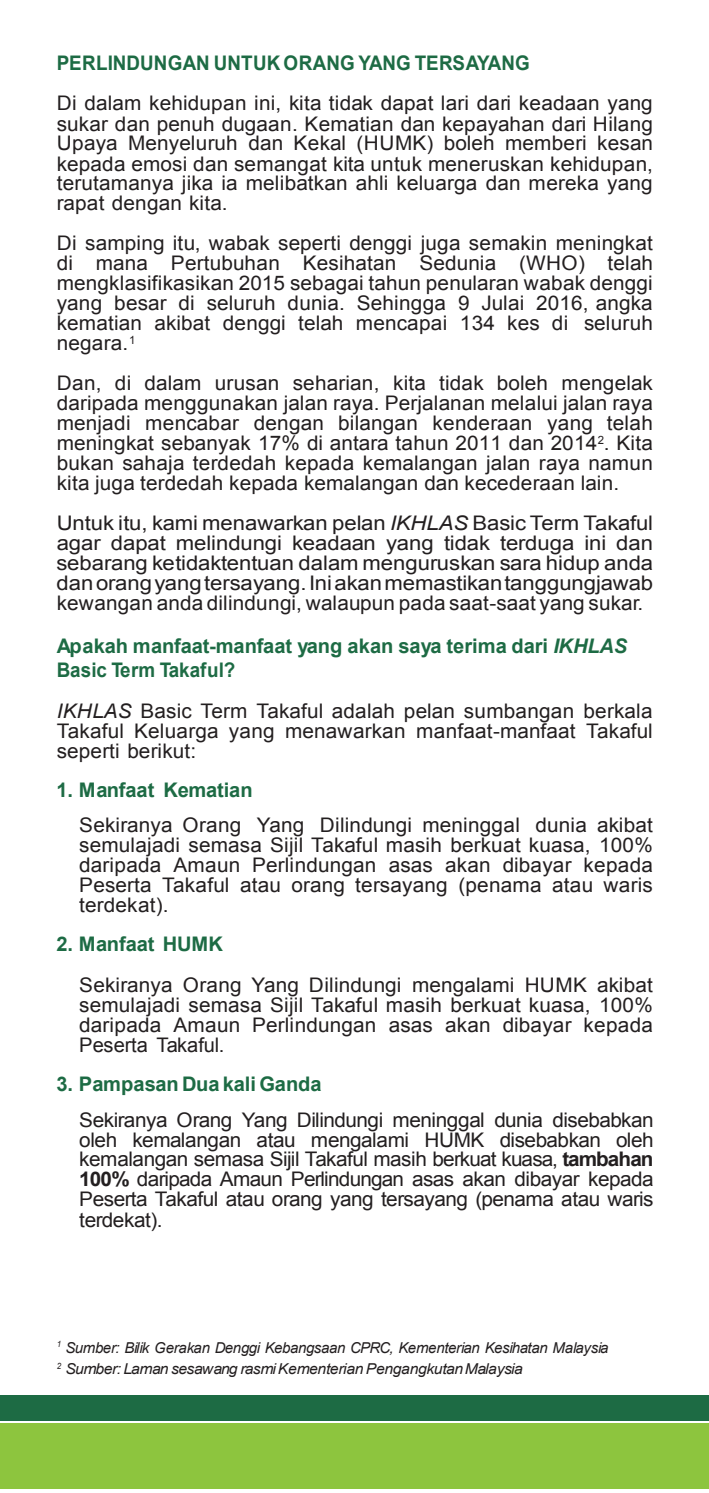
<style>
.page{position:relative;width:709px;height:1493px;background:#fff}
.page>*{position:absolute;margin:0;border:0;box-sizing:border-box;transform-origin:0 0}
.t1{font:20px/20px "Arial";letter-spacing:.005em;color:#231f20;text-align:justify}
.t2{font:20px/20px "Arial";letter-spacing:.005em;color:#231f20;text-align:justify;scale:1.1 1}
.t3{font:700 20px/23.5px "Arial";letter-spacing:-.005em;color:#1d6b44}
.t4{font:700 20px "Arial";letter-spacing:-.005em;color:#1d6b44;scale:.94 1}
.t5{font:italic 15px/21.5px "Arial";letter-spacing:-.02em;color:#231f20}
.s1{font-style:italic}
.s2{font-weight:700}
</style>
<div class="page">
<div style="left:0;top:1396px;width:709px;height:25px;background:#1d6b44"></div>
<div style="left:0;top:1423px;width:709px;height:65px;background:#8dc53e"></div>
<p class="t4" style="left:57px;top:50px;width:505px">PERLINDUNGAN UNTUK ORANG YANG TERSAYANG</p>
<p class="t1" style="left:57px;top:94px;width:598px">Di dalam kehidupan ini, kita tidak dapat lari dari keadaan yang sukar dan penuh dugaan. Kematian dan kepayahan dari Hilang Upaya Menyeluruh dan Kekal (HUMK) boleh memberi kesan kepada emosi dan semangat kita untuk meneruskan kehidupan, terutamanya jika ia melibatkan ahli keluarga dan mereka yang rapat dengan kita.</p>
<p class="t1" style="left:57px;top:233px;width:598px">Di samping itu, wabak seperti denggi juga semakin meningkat di mana Pertubuhan Kesihatan Sedunia (WHO) telah mengklasifikasikan 2015 sebagai tahun penularan wabak denggi yang besar di seluruh dunia. Sehingga 9 Julai 2016, angka kematian akibat denggi telah mencapai 134 kes di seluruh negara.<sup>1</sup></p>
<p class="t1" style="left:57px;top:373px;width:598px">Dan, di dalam urusan seharian, kita tidak boleh mengelak daripada menggunakan jalan raya. Perjalanan melalui jalan raya menjadi mencabar dengan bilangan kenderaan yang telah meningkat sebanyak 17% di antara tahun 2011 dan 2014<sup>2</sup>. Kita bukan sahaja terdedah kepada kemalangan jalan raya namun kita juga terdedah kepada kemalangan dan kecederaan lain.</p>
<p class="t2" style="left:57px;top:513px;width:544px">Untuk itu, kami menawarkan pelan <span class="s1">IKHLAS</span> Basic Term Takaful agar dapat melindungi keadaan yang tidak terduga ini dan sebarang ketidaktentuan dalam menguruskan sara hidup anda danorangyangtersayang.Iniakanmemastikantanggungjawab kewangan anda dilindungi, walaupun pada saat-saat yang sukar.</p>
<p class="t3" style="left:57px;top:635px;width:572px">Apakah manfaat-manfaat yang akan saya terima dari <span class="s1">IKHLAS<br></span>Basic Term Takaful?</p>
<p class="t1" style="left:57px;top:701px;width:598px"><span class="s1">IKHLAS</span> Basic Term Takaful adalah pelan sumbangan berkala Takaful Keluarga yang menawarkan manfaat-manfaat Takaful seperti berikut:</p>
<p class="t3" style="left:56px;top:779px;width:198px">1. Manfaat Kematian</p>
<p class="t1" style="left:79px;top:815px;width:575px">Sekiranya Orang Yang Dilindungi meninggal dunia akibat semulajadi semasa Sijil Takaful masih berkuat kuasa, 100% daripada Amaun Perlindungan asas akan dibayar kepada Peserta Takaful atau orang tersayang (penama atau waris terdekat).</p>
<p class="t3" style="left:56px;top:933px;width:168px">2. Manfaat HUMK</p>
<p class="t1" style="left:79px;top:975px;width:575px">Sekiranya Orang Yang Dilindungi mengalami HUMK akibat semulajadi semasa Sijil Takaful masih berkuat kuasa, 100% daripada Amaun Perlindungan asas akan dibayar kepada Peserta Takaful.</p>
<p class="t3" style="left:56px;top:1073px;width:267px">3. Pampasan Dua kali Ganda</p>
<p class="t1" style="left:79px;top:1109px;width:576px">Sekiranya Orang Yang Dilindungi meninggal dunia disebabkan oleh kemalangan atau mengalami HUMK disebabkan oleh kemalangan semasa Sijil Takaful masih berkuat kuasa, <span class="s2">tambahan 100%</span> daripada Amaun Perlindungan asas akan dibayar kepada Peserta Takaful atau orang yang tersayang (penama atau waris terdekat).</p>
<p class="t5" style="left:57px;top:1336px;width:553px"><sup>1</sup> Sumber: Bilik Gerakan Denggi Kebangsaan CPRC, Kementerian Kesihatan Malaysia<br><sup>2</sup> Sumber: Laman sesawang rasmiKementerian PengangkutanMalaysia</p>
</div>
